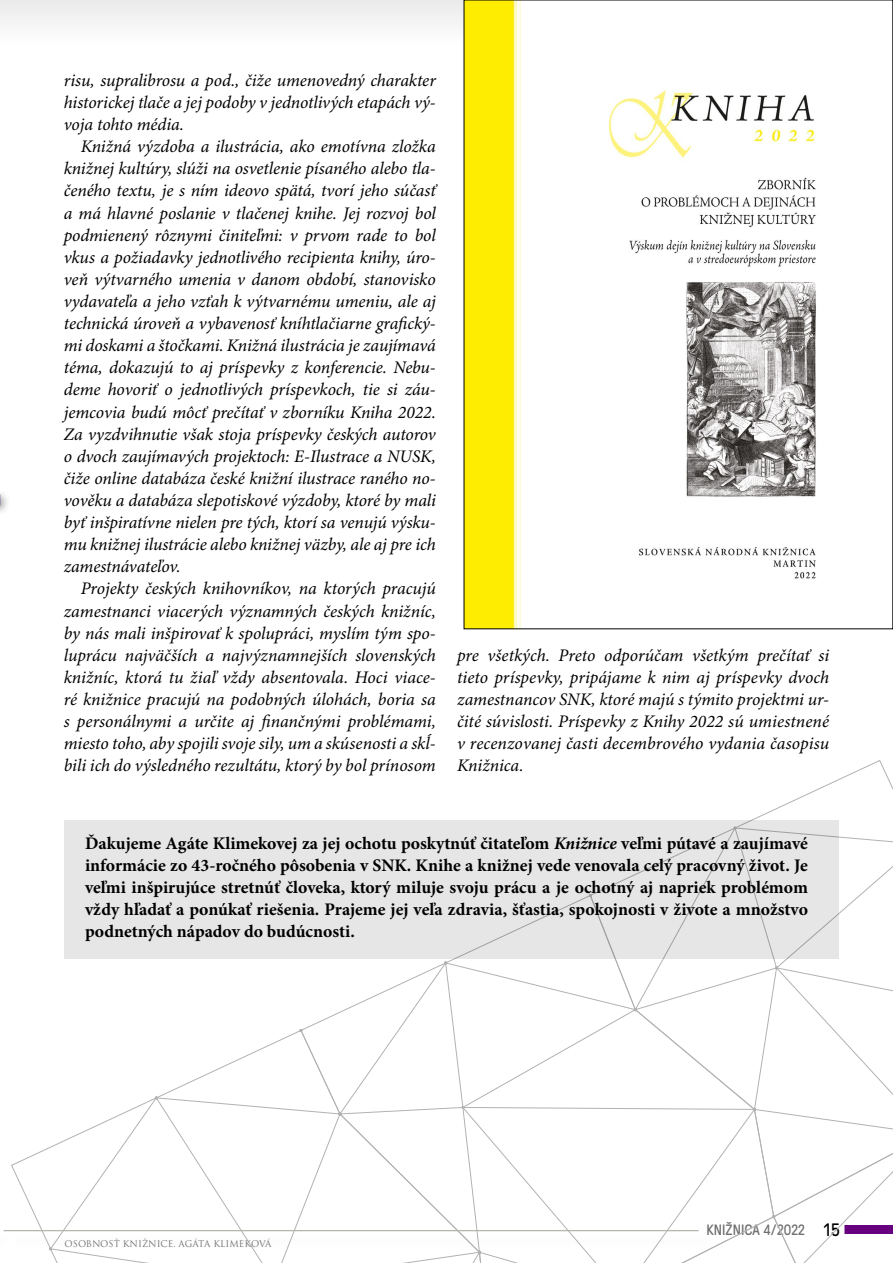
<style>
.page{position:relative;width:893px;height:1263px;background:#fff}
.page>*{position:absolute;margin:0;border:0;box-sizing:border-box;transform-origin:0 0}
.t1{font:italic 17.7px/22px "Minion Pro";letter-spacing:-.005em;color:#000;text-align:justify}
.t2{font:700 17.7px/22px "Minion Pro";color:#000;text-align:justify}
.t3{font:15px "GT Pressura";color:#706f6f}
.t4{font:9px "Trajan Pro";color:#706f6f}
.s1{font-style:italic}
.s2{font-size:18px;color:#000}
</style>
<div class="page">
<hr style="left:0;top:0;width:2px;height:44px;background:#e3e3e3">
<div style="left:2px;top:0;width:891px;height:44px;background:#f4f4f4"></div>
<hr style="left:4px;top:1230px;width:695px;height:1px;background:#a5a29a">
<svg style="left:11px;top:760px;width:882px;height:503px"></svg>
<div style="left:64px;top:820px;width:774px;height:138px;background:#e6e6e6"></div>
<img style="left:0;top:0;width:1px;height:496px">
<div style="left:0;top:489px;width:11px;height:27px;background:#000;opacity:.4"></div>
<img style="left:466px;top:2px;width:425px;height:625px">
<p class="t1" style="left:64px;top:70px;width:374px">risu, supralibrosu a pod., čiže umenovedný charakter historickej tlače a jej podoby v jednotlivých etapách vý&shy;voja tohto média.</p>
<p class="t1" style="left:64px;top:136px;width:374px;text-indent:17px">Knižná výzdoba a ilustrácia, ako emotívna zložka knižnej kultúry, slúži na osvetlenie písaného alebo tla&shy;čeného textu, je s ním ideovo spätá, tvorí jeho súčasť a má hlavné poslanie v tlačenej knihe. Jej rozvoj bol podmienený rôznymi činiteľmi: v prvom rade to bol vkus a požiadavky jednotlivého recipienta knihy, úro&shy;veň výtvarného umenia v danom období, stanovisko vydavateľa a jeho vzťah k výtvarnému umeniu, ale aj technická úroveň a vybavenosť kníhtlačiarne grafický&shy;mi doskami a štočkami. Knižná ilustrácia je zaujímavá téma, dokazujú to aj príspevky z konferencie. Nebu&shy;deme hovoriť o jednotlivých príspevkoch, tie si záu&shy;jemcovia budú môcť prečítať v zborníku Kniha 2022.<br>Za vyzdvihnutie však stoja príspevky českých autorov o dvoch zaujímavých projektoch: E-Ilustrace a NUSK, čiže online databáza české knižní ilustrace raného no&shy;vověku a databáza slepotiskové výzdoby, ktoré by mali byť inšpiratívne nielen pre tých, ktorí sa venujú výsku&shy;mu knižnej ilustrácie alebo knižnej väzby, ale aj pre ich zamestnávateľov.</p>
<p class="t1" style="left:64px;top:578px;width:374px;text-indent:17px">Projekty českých knihovníkov, na ktorých pracujú zamestnanci viacerých významných českých knižníc, by nás mali inšpirovať k spolupráci, myslím tým spo&shy;luprácu najväčších a najvýznamnejších slovenských knižníc, ktorá tu žiaľ vždy absentovala. Hoci viace&shy;ré knižnice pracujú na podobných úlohách, boria sa s personálnymi a určite aj finančnými problémami, miesto toho, aby spojili svoje sily, um a skúsenosti a skĺ&shy;bili ich do výsledného rezultátu, ktorý by bol prínosom</p>
<p class="t1" style="left:457px;top:645px;width:374px">pre všetkých. Preto odporúčam všetkým prečítať si tieto príspevky, pripájame k nim aj príspevky dvoch zamestnancov SNK, ktoré majú s týmito projektmi ur&shy;čité súvislosti. Príspevky z Knihy 2022 sú umiestnené v recenzovanej časti decembrového vydania časopisu Knižnica.</p>
<p class="t2" style="left:85px;top:833px;width:724px">Ďakujeme Agáte Klimekovej za jej ochotu poskytnúť čitateľom <span class="s1">Knižnice</span> veľmi pútavé a zaujímavé informácie zo 43-ročného pôsobenia v SNK. Knihe a knižnej vede venovala celý pracovný život. Je veľmi inšpirujúce stretnúť človeka, ktorý miluje svoju prácu a je ochotný aj napriek problémom vždy hľadať a ponúkať riešenia. Prajeme jej veľa zdravia, šťastia, spokojnosti v živote a množstvo podnetných nápadov do budúcnosti.</p>
<p class="t4" style="left:65px;top:1238px;width:208px">OSOBNOSŤ KNIŽNICE. AGÁTA KLIMEKOVÁ</p>
<p class="t3" style="left:706px;top:1218px;width:135px">KNIŽNICA 4/2022 <span class="s2">15</span></p>
</div>
